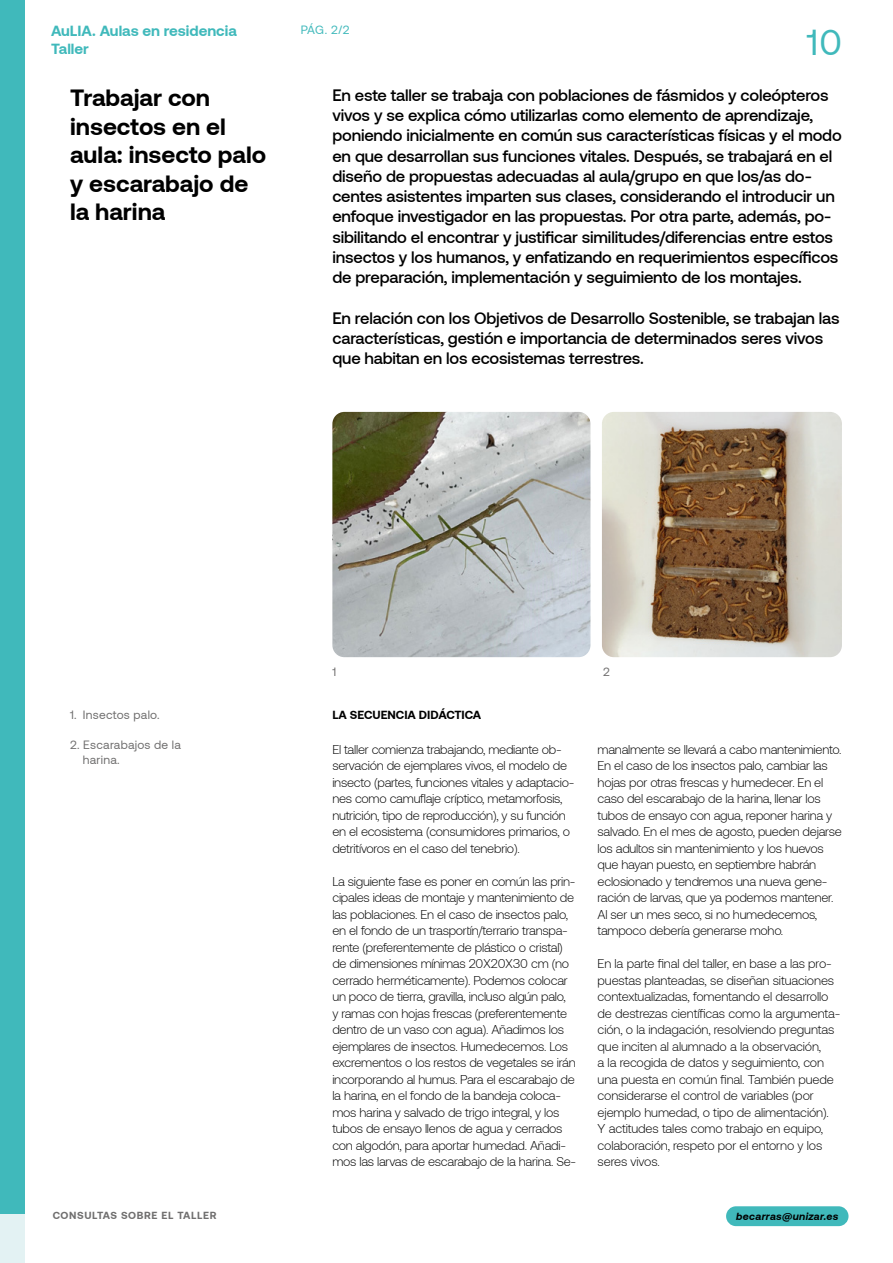
<style>
.page{position:relative;width:893px;height:1263px;background:#fff}
.page>*{position:absolute;margin:0;border:0;box-sizing:border-box;transform-origin:0 0}
.t1{font:36px "Aeonik";color:#40b9bb}
.t2{font:700 24px/28.5px "Aeonik";color:#000}
.t3{font:500 16.5px/20.2px "Aeonik";letter-spacing:-.01em;color:#000}
.t4{font:700 15px "Aeonik";color:#40b9bb}
.t5{font:300 12.75px/16.5px "Aeonik";letter-spacing:-.02em;color:#000}
.t6{font:12px/15px "Aeonik";letter-spacing:.02em;color:#706f6f}
.t7{font:700 12px "Aeonik";color:#000}
.t8{font:12px "Aeonik";color:#40b9bb}
.t9{font:700 10.5px "Aeonik";letter-spacing:.06em;color:#706f6f}
.t10{font:italic 700 10.5px "Aeonik";letter-spacing:.03em;color:#000}
</style>
<div class="page">
<img style="left:602px;top:412px;width:240px;height:245px">
<img style="left:332px;top:412px;width:258px;height:245px">
<div style="left:0;top:0;width:24px;height:330px;background:#40b9bb"></div>
<div style="left:0;top:317px;width:24px;height:897px;background:#40b9bb"></div>
<div style="left:0;top:1214px;width:24px;height:49px;background:#e3f2f3"></div>
<div style="left:726px;top:1206px;width:122px;height:20px;background:#40b9bb;border-radius:10px"></div>
<p class="t4" style="left:51px;top:22px;width:187px">AuLIA. Aulas en residencia</p>
<p class="t8" style="left:301px;top:23px;width:50px">PÁG. 2/2</p>
<p class="t4" style="left:51px;top:40px;width:39px">Taller</p>
<h1 class="t1" style="left:807px;top:23px;width:37px">10</h1>
<h2 class="t2" style="left:70px;top:83px;width:198px">Trabajar con insectos en el aula: insecto palo y escarabajo de la harina</h2>
<p class="t3" style="left:332px;top:85px;width:511px">En este taller se trabaja con poblaciones de fásmidos y coleópteros vivos y se explica cómo utilizarlas como elemento de aprendizaje, poniendo inicialmente en común sus características físicas y el modo en que desarrollan sus funciones vitales. Después, se trabajará en el diseño de propuestas adecuadas al aula/grupo en que los/as do&shy;centes asistentes imparten sus clases, considerando el introducir un enfoque investigador en las propuestas. Por otra parte, además, po&shy;sibilitando el encontrar y justificar similitudes/diferencias entre estos insectos y los humanos, y enfatizando en requerimientos específicos de preparación, implementación y seguimiento de los montajes.</p>
<p class="t3" style="left:332px;top:308px;width:509px">En relación con los Objetivos de Desarrollo Sostenible, se trabajan las características, gestión e importancia de determinados seres vivos que habitan en los ecosistemas terrestres.</p>
<p class="t6" style="left:332px;top:664px;width:5px">1</p>
<p class="t6" style="left:603px;top:664px;width:8px">2</p>
<p class="t6" style="left:70px;top:707px;width:91px">1. Insectos palo.</p>
<p class="t7" style="left:332px;top:708px;width:150px">LA SECUENCIA DIDÁCTICA</p>
<p class="t6" style="left:83px;top:737px;width:100px;text-indent:-13px">2. Escarabajos de la harina.</p>
<p class="t5" style="left:332px;top:741px;width:244px">El taller comienza trabajando, mediante ob&shy;servación de ejemplares vivos, el modelo de insecto (partes, funciones vitales y adaptacio&shy;nes como camuflaje críptico, metamorfosis, nutrición, tipo de reproducción), y su función en el ecosistema (consumidores primarios, o detritívoros en el caso del tenebrio).</p>
<p class="t5" style="left:332px;top:873px;width:245px">La siguiente fase es poner en común las prin&shy;cipales ideas de montaje y mantenimiento de las poblaciones. En el caso de insectos palo, en el fondo de un trasportín/terrario transpa&shy;rente (preferentemente de plástico o cristal) de dimensiones mínimas 20X20X30 cm (no cerrado herméticamente). Podemos colocar un poco de tierra, gravilla, incluso algún palo,<br>y ramas con hojas frescas (preferentemente dentro de un vaso con agua). Añadimos los ejemplares de insectos. Humedecemos. Los excrementos o los restos de vegetales se irán incorporando al humus. Para el escarabajo de la harina, en el fondo de la bandeja coloca&shy;mos harina y salvado de trigo integral, y los tubos de ensayo llenos de agua y cerrados con algodón, para aportar humedad. Añadi&shy;mos las larvas de escarabajo de la harina. Se-</p>
<p class="t5" style="left:598px;top:741px;width:246px">manalmente se llevará a cabo mantenimiento.<br>En el caso de los insectos palo, cambiar las hojas por otras frescas y humedecer. En el caso del escarabajo de la harina, llenar los tubos de ensayo con agua, reponer harina y salvado. En el mes de agosto, pueden dejarse los adultos sin mantenimiento y los huevos que hayan puesto, en septiembre habrán eclosionado y tendremos una nueva gene&shy;ración de larvas, que ya podemos mantener.<br>Al ser un mes seco, si no humedecemos, tampoco debería generarse moho.</p>
<p class="t5" style="left:598px;top:955px;width:244px">En la parte final del taller, en base a las pro&shy;puestas planteadas, se diseñan situaciones contextualizadas, fomentando el desarrollo de destrezas científicas como la argumenta&shy;ción, o la indagación, resolviendo preguntas que inciten al alumnado a la observación,<br>a la recogida de datos y seguimiento, con una puesta en común final. También puede considerarse el control de variables (por ejemplo humedad, o tipo de alimentación).<br>Y actitudes tales como trabajo en equipo, colaboración, respeto por el entorno y los seres vivos.</p>
<p class="t9" style="left:53px;top:1209px;width:165px">CONSULTAS SOBRE EL TALLER</p>
<p class="t10" style="left:736px;top:1210px;width:104px">becarras@unizar.es</p>
</div>
